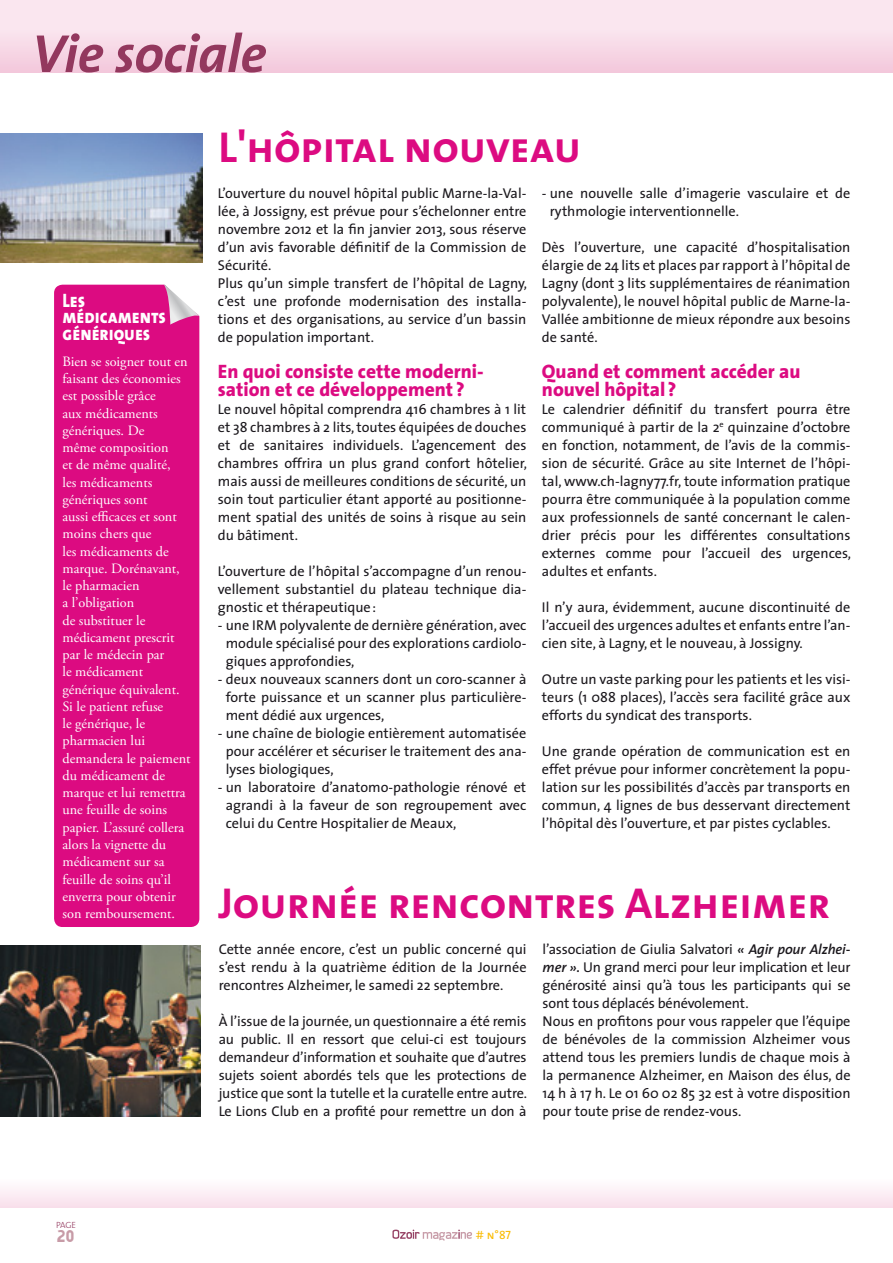
<style>
.page{position:relative;width:893px;height:1263px;background:#fff}
.page>*{position:absolute;margin:0;border:0;box-sizing:border-box;transform-origin:0 0}
.t1{font:italic 700 54px "The Sans";letter-spacing:-.01em;color:#93385e}
.t2{font:43.5px "The Sans Bold Caps";color:#dc0b81}
.t3{font:24px "Gladatur Rum";color:#c79ba7}
.t4{font:800 19.5px/18px "The Sans";color:#dc0b81}
.t5{font:19.5px/16.5px "The Sans Extra Bold Caps";color:#fff;scale:.88 1}
.t6{font:14.25px/18px "The Sans";color:#1a171c;text-align:justify}
.t7{font:14.25px/17.2px "Adobe Garamond Pro";color:#fff}
.t8{font:12px "The Sans Caps";color:#fabb00}
.t9{font:9px "The Sans Light Caps";color:#93385e}
.s1{font-weight:600;font-style:italic}
</style>
<div class="page">
<div style="left:0;top:0;width:893px;height:72px;background:#fae6ef"></div>
<div style="left:0;top:19px;width:893px;height:53px;background:linear-gradient(to bottom,#fbebf2,#f4c9dc)"></div>
<div style="left:0;top:1170px;width:893px;height:38px;background:linear-gradient(to bottom,#fff,#f9e0ec)"></div>
<svg style="left:392px;top:1229px;width:80px;height:11px"></svg>
<img style="left:0;top:134px;width:202px;height:128px">
<img style="left:0;top:945px;width:201px;height:171px">
<div style="left:54px;top:285px;width:145px;height:642px;background:#dc0b81"></div>
<svg style="left:164px;top:285px;width:35px;height:40px"></svg>
<h1 class="t1" style="left:32px;top:9px;width:236px">Vie sociale</h1>
<h3 class="t5" style="left:63px;top:292px;width:119px">Les médicaments génériques</h3>
<p class="t7" style="left:63px;top:353px;width:130px">Bien se soigner tout en faisant des économies est possible grâce<br>aux médicaments génériques. De<br>même composition<br>et de même qualité,<br>les médicaments génériques sont<br>aussi efficaces et sont moins chers que<br>les médicaments de marque. Dorénavant, le pharmacien<br>a l’obligation<br>de substituer le médicament prescrit par le médecin par<br>le médicament générique équivalent.<br>Si le patient refuse<br>le générique, le pharmacien lui demandera le paiement du médicament de marque et lui remettra une feuille de soins papier. L’assuré collera alors la vignette du médicament sur sa feuille de soins qu’il enverra pour obtenir son remboursement.</p>
<h2 class="t2" style="left:218px;top:111px;width:364px">L'hôpital nouveau</h2>
<p class="t6" style="left:218px;top:184px;width:311px;text-align:left">L’ouverture du nouvel hôpital public Marne-la-Val&shy;lée, à Jossigny, est prévue pour s’échelonner entre novembre 2012 et la fin janvier 2013, sous réserve d’un avis favorable définitif de la Commission de Sécurité.<br>Plus qu’un simple transfert de l’hôpital de Lagny, c’est une profonde modernisation des installa&shy;tions et des organisations, au service d’un bassin de population important.</p>
<h3 class="t4" style="left:218px;top:362px;width:267px">En quoi consiste cette moderni&shy;sation et ce développement ?</h3>
<p class="t6" style="left:218px;top:400px;width:311px">Le nouvel hôpital comprendra 416 chambres à 1 lit et 38 chambres à 2 lits, toutes équipées de douches et de sanitaires individuels. L’agencement des chambres offrira un plus grand confort hôtelier, mais aussi de meilleures conditions de sécurité, un soin tout particulier étant apporté au positionne&shy;ment spatial des unités de soins à risque au sein du bâtiment.</p>
<p class="t6" style="left:218px;top:562px;width:310px">L’ouverture de l’hôpital s’accompagne d’un renou&shy;vellement substantiel du plateau technique dia&shy;gnostic et thérapeutique:</p>
<p class="t6" style="left:226px;top:616px;width:302px;text-indent:-8px">- une IRM polyvalente de dernière génération, avec module spécialisé pour des explorations cardiolo&shy;giques approfondies,</p>
<p class="t6" style="left:226px;top:670px;width:302px;text-indent:-8px">- deux nouveaux scanners dont un coro-scanner à forte puissance et un scanner plus particulière&shy;ment dédié aux urgences,</p>
<p class="t6" style="left:226px;top:724px;width:302px;text-indent:-8px">- une chaîne de biologie entièrement automatisée pour accélérer et sécuriser le traitement des ana&shy;lyses biologiques,</p>
<p class="t6" style="left:226px;top:778px;width:302px;text-indent:-8px">- un laboratoire d’anatomo-pathologie rénové et agrandi à la faveur de son regroupement avec celui du Centre Hospitalier de Meaux,</p>
<p class="t6" style="left:550px;top:184px;width:302px;text-indent:-8px">- une nouvelle salle d’imagerie vasculaire et de rythmologie interventionnelle.</p>
<p class="t6" style="left:542px;top:238px;width:310px">Dès l’ouverture, une capacité d’hospitalisation élargie de 24 lits et places par rapport à l’hôpital de Lagny (dont 3 lits supplémentaires de réanimation polyvalente), le nouvel hôpital public de Marne-la-Vallée ambitionne de mieux répondre aux besoins de santé.</p>
<h3 class="t4" style="left:542px;top:362px;width:260px">Quand et comment accéder au nouvel hôpital ?</h3>
<p class="t6" style="left:542px;top:400px;width:311px">Le calendrier définitif du transfert pourra être communiqué à partir de la 2<sup>e</sup> quinzaine d’octobre en fonction, notamment, de l’avis de la commis&shy;sion de sécurité. Grâce au site Internet de l’hôpi&shy;tal, www.ch-lagny77.fr, toute information pratique pourra être communiquée à la population comme aux professionnels de santé concernant le calen&shy;drier précis pour les différentes consultations externes comme pour l’accueil des urgences, adultes et enfants.</p>
<p class="t6" style="left:542px;top:598px;width:310px">Il n’y aura, évidemment, aucune discontinuité de l’accueil des urgences adultes et enfants entre l’an&shy;cien site, à Lagny, et le nouveau, à Jossigny.</p>
<p class="t6" style="left:542px;top:670px;width:310px">Outre un vaste parking pour les patients et les visi&shy;teurs (1 088 places), l’accès sera facilité grâce aux efforts du syndicat des transports.</p>
<p class="t6" style="left:542px;top:742px;width:310px">Une grande opération de communication est en effet prévue pour informer concrètement la popu&shy;lation sur les possibilités d’accès par transports en commun, 4 lignes de bus desservant directement l’hôpital dès l’ouverture, et par pistes cyclables.</p>
<h2 class="t2" style="left:218px;top:867px;width:613px">Journée rencontres Alzheimer</h2>
<p class="t6" style="left:219px;top:940px;width:309px">Cette année encore, c’est un public concerné qui s’est rendu à la quatrième édition de la Journée rencontres Alzheimer, le samedi 22 septembre.</p>
<p class="t6" style="left:219px;top:1012px;width:310px">À l’issue de la journée, un questionnaire a été remis au public. Il en ressort que celui-ci est toujours demandeur d’information et souhaite que d’autres sujets soient abordés tels que les protections de justice que sont la tutelle et la curatelle entre autre.<br>Le Lions Club en a profité pour remettre un don à</p>
<p class="t6" style="left:543px;top:940px;width:310px;text-align:left">l’association de Giulia Salvatori <span class="s1">« Agir pour Alzhei&shy;mer ».</span> Un grand merci pour leur implication et leur générosité ainsi qu’à tous les participants qui se sont tous déplacés bénévolement.<br>Nous en profitons pour vous rappeler que l’équipe de bénévoles de la commission Alzheimer vous attend tous les premiers lundis de chaque mois à la permanence Alzheimer, en Maison des élus, de 14 h à 17 h. Le 01 60 02 85 32 est à votre disposition pour toute prise de rendez-vous.</p>
<p class="t9" style="left:56px;top:1218px;width:22px">Page</p>
<h3 class="t3" style="left:57px;top:1221px;width:19px">20</h3>
<p class="t8" style="left:476px;top:1224px;width:37px"># n°87</p>
</div>
